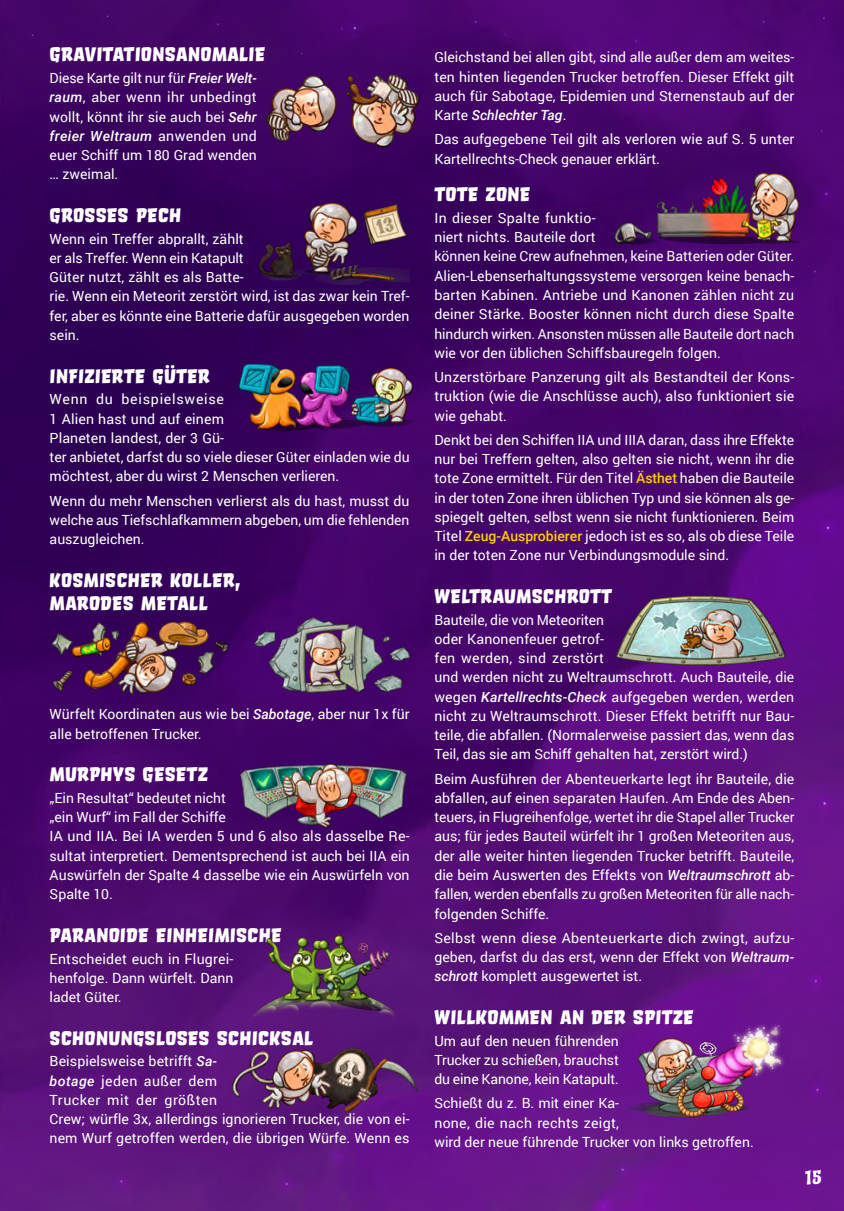
<style>
.page{position:relative;width:844px;height:1211px;background:#fff}
.page>*{position:absolute;margin:0;border:0;box-sizing:border-box;transform-origin:0 0}
.t1{font:19.25px/22.8px "Orgovan Brush";color:#fff}
.t2{font:700 19.25px "Catseye";color:#fff}
.t3{font:14px/19.2px "Roboto";color:#fff;text-align:justify}
.s1{font-weight:500;font-style:italic}
.s2{font-weight:500;color:#ffcd00}
</style>
<div class="page">
<img style="left:0;top:0;width:843px;height:1210px">
<img style="left:50px;top:621px;width:180px;height:81px">
<img style="left:249px;top:613px;width:167px;height:85px">
<img style="left:262px;top:61px;width:161px;height:99px">
<img style="left:253px;top:199px;width:156px;height:88px">
<img style="left:234px;top:352px;width:188px;height:85px">
<img style="left:236px;top:756px;width:173px;height:77px">
<img style="left:243px;top:933px;width:166px;height:96px">
<img style="left:227px;top:1042px;width:195px;height:73px">
<img style="left:605px;top:169px;width:205px;height:84px">
<img style="left:613px;top:594px;width:174px;height:75px">
<img style="left:628px;top:1021px;width:158px;height:105px">
<h3 class="t1" style="left:50px;top:43px;width:217px">GRAVITATIONSANOMALIE</h3>
<p class="t3" style="left:50px;top:68px;width:209px">Diese Karte gilt nur für <span class="s1">Freier Welt&shy;raum</span>, aber wenn ihr unbedingt wollt, könnt ihr sie auch bei <span class="s1">Sehr freier Weltraum</span> anwenden und euer Schiff um 180 Grad wenden … zweimal.</p>
<h3 class="t1" style="left:50px;top:204px;width:133px">GROSSES PECH</h3>
<p class="t3" style="left:50px;top:228px;width:361px;text-align:left">Wenn ein Treffer abprallt, zählt<br>er als Treffer. Wenn ein Katapult<br>Güter nutzt, zählt es als Batte-<br>rie. Wenn ein Meteorit zerstört wird, ist das zwar kein Tref&shy;fer, aber es könnte eine Batterie dafür ausgegeben worden sein.</p>
<h3 class="t1" style="left:50px;top:364px;width:162px">INFIZIERTE GÜTER</h3>
<p class="t3" style="left:50px;top:389px;width:361px;text-align:left">Wenn du beispielsweise<br>1 Alien hast und auf einem<br>Planeten landest, der 3 Gü-<br>ter anbietet, darfst du so viele dieser Güter einladen wie du möchtest, aber du wirst 2 Menschen verlieren.</p>
<p class="t3" style="left:50px;top:490px;width:361px">Wenn du mehr Menschen verlierst als du hast, musst du welche aus Tiefschlafkammern abgeben, um die fehlenden auszugleichen.</p>
<h3 class="t1" style="left:50px;top:568px;width:192px">KOSMISCHER KOLLER,<br>MARODES METALL</h3>
<p class="t3" style="left:50px;top:704px;width:361px">Würfelt Koordinaten aus wie bei <span class="s1">Sabotage</span>, aber nur 1x für alle betroffenen Trucker.</p>
<h3 class="t1" style="left:50px;top:762px;width:160px">MURPHYS GESETZ</h3>
<p class="t3" style="left:50px;top:787px;width:361px;text-align:left">„Ein Resultat“ bedeutet nicht<br>„ein Wurf“ im Fall der Schiffe<br>IA und IIA. Bei IA werden 5 und 6 also als dasselbe Re&shy;sultat interpretiert. Dementsprechend ist auch bei IIA ein Auswürfeln der Spalte 4 dasselbe wie ein Auswürfeln von Spalte 10.</p>
<h3 class="t1" style="left:50px;top:923px;width:233px">PARANOIDE EINHEIMISCHE</h3>
<p class="t3" style="left:50px;top:948px;width:185px">Entscheidet euch in Flugrei&shy;henfolge. Dann würfelt. Dann ladet Güter.</p>
<h3 class="t1" style="left:50px;top:1026px;width:265px">SCHONUNGSLOSES SCHICKSAL</h3>
<p class="t3" style="left:50px;top:1051px;width:361px;text-align:left">Beispielsweise betrifft <span class="s1">Sa-<br>botage</span> jeden außer dem<br>Trucker mit der größten<br>Crew; würfle 3x, allerdings ignorieren Trucker, die von ei&shy;nem Wurf getroffen werden, die übrigen Würfe. Wenn es</p>
<p class="t3" style="left:434px;top:47px;width:361px">Gleichstand bei allen gibt, sind alle außer dem am weites&shy;ten hinten liegenden Trucker betroffen. Dieser Effekt gilt auch für Sabotage, Epidemien und Sternenstaub auf der Karte <span class="s1">Schlechter Tag</span>.</p>
<p class="t3" style="left:434px;top:129px;width:361px">Das aufgegebene Teil gilt als verloren wie auf S. 5 unter<br>Kartellrechts-Check genauer erklärt.</p>
<h3 class="t1" style="left:434px;top:183px;width:98px">TOTE ZONE</h3>
<p class="t3" style="left:434px;top:208px;width:361px;text-align:left">In dieser Spalte funktio-<br>niert nichts. Bauteile dort<br>können keine Crew aufnehmen, keine Batterien oder Güter.<br>Alien-Lebenserhaltungssysteme versorgen keine benach&shy;barten Kabinen. Antriebe und Kanonen zählen nicht zu deiner Stärke. Booster können nicht durch diese Spalte hindurch wirken. Ansonsten müssen alle Bauteile dort nach wie vor den üblichen Schiffsbauregeln folgen.</p>
<p class="t3" style="left:434px;top:367px;width:361px">Unzerstörbare Panzerung gilt als Bestandteil der Kons&shy;truktion (wie die Anschlüsse auch), also funktioniert sie wie gehabt.</p>
<p class="t3" style="left:434px;top:429px;width:361px">Denkt bei den Schiffen IIA und IIIA daran, dass ihre Effekte nur bei Treffern gelten, also gelten sie nicht, wenn ihr die tote Zone ermittelt. Für den Titel <span class="s2">Ästhet</span> haben die Bauteile in der toten Zone ihren üblichen Typ und sie können als ge&shy;spiegelt gelten, selbst wenn sie nicht funktionieren. Beim Titel <span class="s2">Zeug-Ausprobierer</span> jedoch ist es so, als ob diese Teile in der toten Zone nur Verbindungsmodule sind.</p>
<h3 class="t1" style="left:434px;top:584px;width:179px">WELTRAUMSCHROTT</h3>
<p class="t3" style="left:434px;top:609px;width:361px;text-align:left">Bauteile, die von Meteoriten<br>oder Kanonenfeuer getrof-<br>fen werden, sind zerstört<br>und werden nicht zu Weltraumschrott. Auch Bauteile, die wegen <span class="s1">Kartellrechts-Check</span> aufgegeben werden, werden nicht zu Weltraumschrott. Dieser Effekt betrifft nur Bau&shy;teile, die abfallen. (Normalerweise passiert das, wenn das Teil, das sie am Schiff gehalten hat, zerstört wird.)</p>
<p class="t3" style="left:434px;top:768px;width:361px">Beim Ausführen der Abenteuerkarte legt ihr Bauteile, die abfallen, auf einen separaten Haufen. Am Ende des Aben&shy;teuers, in Flugreihenfolge, wertet ihr die Stapel aller Trucker aus; für jedes Bauteil würfelt ihr 1 großen Meteoriten aus, der alle weiter hinten liegenden Trucker betrifft. Bauteile, die beim Auswerten des Effekts von <span class="s1">Weltraumschrott</span> ab&shy;fallen, werden ebenfalls zu großen Meteoriten für alle nach&shy;folgenden Schiffe.</p>
<p class="t3" style="left:434px;top:927px;width:361px">Selbst wenn diese Abenteuerkarte dich zwingt, aufzu&shy;geben, darfst du das erst, wenn der Effekt von <span class="s1">Weltraum&shy;schrott</span> komplett ausgewertet ist.</p>
<h3 class="t1" style="left:434px;top:1005px;width:261px">WILLKOMMEN AN DER SPITZE</h3>
<p class="t3" style="left:434px;top:1030px;width:186px">Um auf den neuen führenden Trucker zu schießen, brauchst du eine Kanone, kein Katapult.</p>
<p class="t3" style="left:434px;top:1093px;width:321px;text-align:left">Schießt du z. B. mit einer Ka-<br>none, die nach rechts zeigt,<br>wird der neue führende Trucker von links getroffen.</p>
<h1 class="t2" style="left:804px;top:1165px;width:19px">15</h1>
</div>
